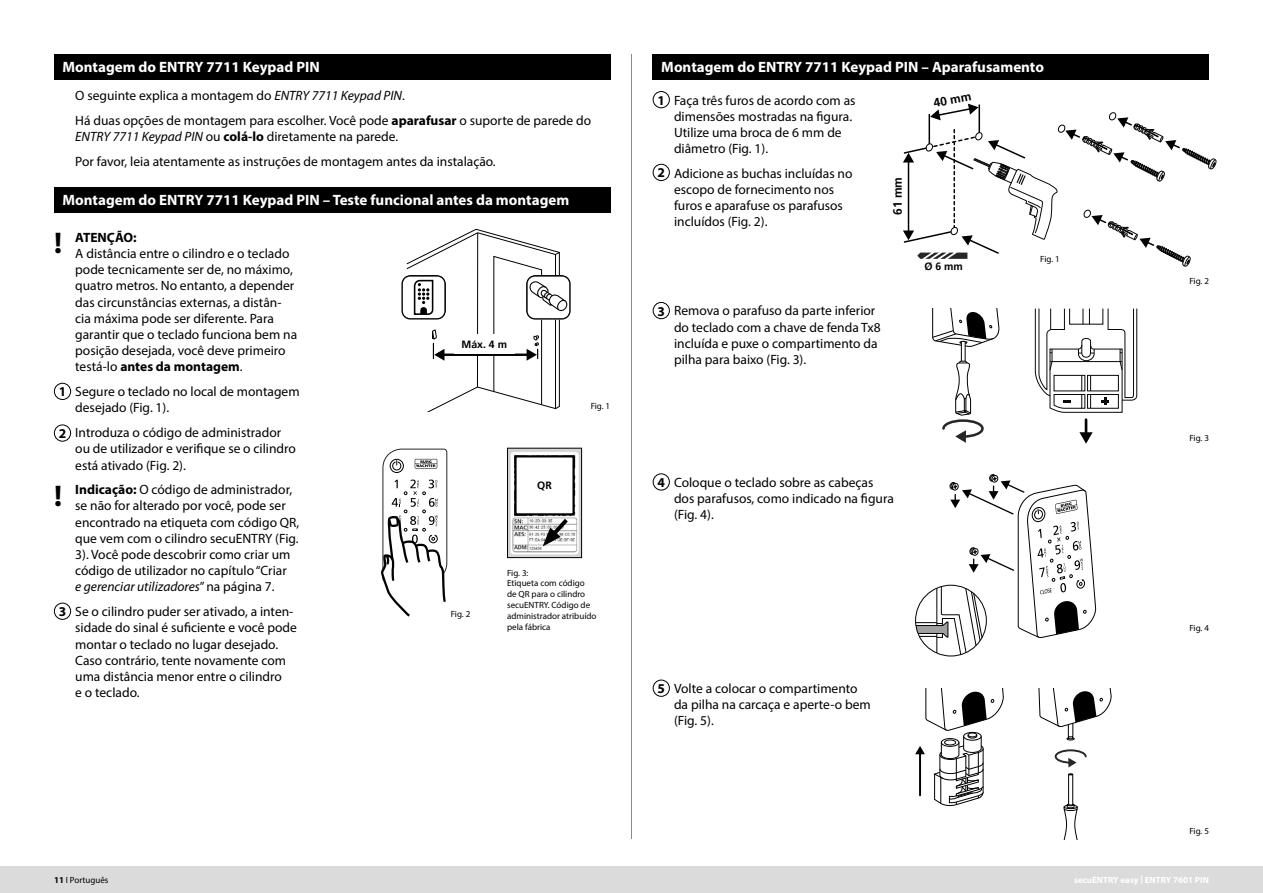
<style>
.page{position:relative;width:1263px;height:893px;background:#fff}
.page>*{position:absolute;margin:0;border:0;box-sizing:border-box;transform-origin:0 0}
.t1{font:700 30px "Myriad Pro";color:#000}
.t2{font:700 15px "Myriad Pro";color:#fff}
.t3{font:13.5px/16.2px "Myriad Pro";color:#000}
.t4{font:700 13.5px "Myriad Pro";color:#000}
.t5{font:700 12px "Frutiger LT Pro";color:#000}
.t6{font:700 10.5px "Frutiger LT Pro";color:#000}
.t7{font:9px/10.8px "Myriad Pro";color:#000}
.t8{font:700 9px "Myriad Pro";color:#fff}
.s1{font-style:italic}
.s2{font-weight:700}
</style>
<div class="page">
<div style="left:0;top:866px;width:1263px;height:27px;background:#dbdbdb"></div>
<hr style="left:631px;top:54px;width:1px;height:785px;background:#8b8b8b">
<img style="left:509px;top:450px;width:71px;height:106px">
<div style="left:507px;top:448px;width:75px;height:110px;border:1px solid #000"></div>
<div style="left:514px;top:455px;width:61px;height:60px;background:#fff;border:2px solid #000"></div>
<div style="left:54px;top:54px;width:556px;height:26px;background:#000"></div>
<div style="left:54px;top:187px;width:556px;height:26px;background:#000"></div>
<div style="left:54px;top:383px;width:17px;height:17px;border:1px solid #000;border-radius:50%"></div>
<div style="left:54px;top:425px;width:17px;height:17px;border:1px solid #000;border-radius:50%"></div>
<div style="left:54px;top:603px;width:17px;height:17px;border:1px solid #000;border-radius:50%"></div>
<svg style="left:381px;top:448px;width:67px;height:169px"></svg>
<svg style="left:401px;top:229px;width:170px;height:182px"></svg>
<svg style="left:543px;top:514px;width:29px;height:32px"></svg>
<div style="left:653px;top:54px;width:556px;height:26px;background:#000"></div>
<div style="left:653px;top:91px;width:17px;height:17px;border:1px solid #000;border-radius:50%"></div>
<div style="left:653px;top:302px;width:17px;height:17px;border:1px solid #000;border-radius:50%"></div>
<div style="left:653px;top:473px;width:17px;height:17px;border:1px solid #000;border-radius:50%"></div>
<div style="left:653px;top:680px;width:17px;height:17px;border:1px solid #000;border-radius:50%"></div>
<div style="left:653px;top:164px;width:17px;height:17px;border:1px solid #000;border-radius:50%"></div>
<svg style="left:932px;top:309px;width:67px;height:134px"></svg>
<svg style="left:1035px;top:308px;width:102px;height:105px"></svg>
<svg style="left:1079px;top:420px;width:14px;height:24px"></svg>
<svg style="left:915px;top:474px;width:181px;height:181px"></svg>
<svg style="left:915px;top:688px;width:88px;height:118px"></svg>
<svg style="left:1054px;top:749px;width:33px;height:18px"></svg>
<svg style="left:1063px;top:773px;width:15px;height:67px"></svg>
<svg style="left:1038px;top:688px;width:74px;height:52px"></svg>
<svg style="left:903px;top:103px;width:314px;height:164px"></svg>
<p class="t2" style="left:63px;top:58px;width:259px">Montagem do ENTRY 7711 Keypad PIN</p>
<p class="t3" style="left:75px;top:83px;width:517px;line-height:24.8px">O seguinte explica a montagem do <span class="s1">ENTRY 7711 Keypad PIN</span>.<br>Há duas opções de montagem para escolher. Você pode <span class="s2">aparafusar</span> o suporte de parede do</p>
<p class="t3" style="left:75px;top:124px;width:422px;line-height:24.8px"><span class="s1">ENTRY 7711 Keypad PIN</span> ou <span class="s2">colá-lo</span> diretamente na parede.<br>Por favor, leia atentamente as instruções de montagem antes da instalação.</p>
<p class="t2" style="left:63px;top:191px;width:508px">Montagem do ENTRY 7711 Keypad PIN – Teste funcional antes da montagem</p>
<h1 class="t1" style="left:54px;top:223px;width:10px">!</h1>
<p class="t4" style="left:59px;top:383px;width:9px">1</p>
<p class="t4" style="left:59px;top:425px;width:9px">2</p>
<h1 class="t1" style="left:54px;top:476px;width:10px">!</h1>
<p class="t4" style="left:59px;top:603px;width:9px">3</p>
<p class="t4" style="left:75px;top:229px;width:63px">ATENÇÃO:</p>
<p class="t3" style="left:75px;top:245px;width:223px">A distância entre o cilindro e o teclado pode tecnicamente ser de, no máximo, quatro metros. No entanto, a depender das circunstâncias externas, a distân&shy;cia máxima pode ser diferente. Para garantir que o teclado funciona bem na posição desejada, você deve primeiro testá-lo <span class="s2">antes da montagem</span>.</p>
<p class="t3" style="left:75px;top:383px;width:226px">Segure o teclado no local de montagem desejado (Fig. 1).</p>
<p class="t3" style="left:75px;top:424px;width:222px">Introduza o código de administrador ou de utilizador e verifique se o cilindro está ativado (Fig. 2).</p>
<p class="t3" style="left:75px;top:481px;width:226px"><span class="s2">Indicação:</span> O código de administrador, se não for alterado por você, pode ser encontrado na etiqueta com código QR, que vem com o cilindro secuENTRY (Fig.<br>3). Você pode descobrir como criar um código de utilizador no capítulo “Criar<br><span class="s1">e gerenciar utilizadores</span>” na página 7.</p>
<p class="t3" style="left:75px;top:603px;width:223px">Se o cilindro puder ser ativado, a inten&shy;sidade do sinal é suficiente e você pode montar o teclado no lugar desejado.<br>Caso contrário, tente novamente com uma distância menor entre o cilindro<br>e o teclado.</p>
<p class="t6" style="left:461px;top:338px;width:47px">Máx. 4 m</p>
<p class="t6" style="left:537px;top:479px;width:16px">QR</p>
<p class="t7" style="left:591px;top:401px;width:21px">Fig. 1</p>
<p class="t7" style="left:451px;top:608px;width:21px">Fig. 2</p>
<p class="t7" style="left:507px;top:567px;width:91px">Fig. 3:<br>Etiqueta com código de QR para o cilindro secuENTRY. Código de administrador atribuído pela fábrica</p>
<p class="t2" style="left:661px;top:58px;width:384px">Montagem do ENTRY 7711 Keypad PIN – Aparafusamento</p>
<p class="t4" style="left:657px;top:91px;width:9px">1</p>
<p class="t5" style="left:932px;top:96px;width:40px;rotate:-11deg">40 mm</p>
<p class="t3" style="left:674px;top:92px;width:183px">Faça três furos de acordo com as dimensões mostradas na figura.<br>Utilize uma broca de 6 mm de diâmetro (Fig. 1).</p>
<p class="t3" style="left:674px;top:165px;width:180px">Adicione as buchas incluídas no escopo de fornecimento nos furos e aparafuse os parafusos incluídos (Fig. 2).</p>
<p class="t4" style="left:657px;top:164px;width:9px">2</p>
<p class="t5" style="left:890px;top:215px;width:40px;rotate:-90deg">61 mm</p>
<p class="t6" style="left:924px;top:260px;width:40px">Ø 6 mm</p>
<p class="t7" style="left:1040px;top:253px;width:21px">Fig. 1</p>
<p class="t4" style="left:657px;top:302px;width:9px">3</p>
<p class="t3" style="left:674px;top:303px;width:208px">Remova o parafuso da parte inferior do teclado com a chave de fenda Tx8 incluída e puxe o compartimento da pilha para baixo (Fig. 3).</p>
<p class="t4" style="left:657px;top:474px;width:9px">4</p>
<p class="t3" style="left:674px;top:474px;width:221px">Coloque o teclado sobre as cabeças dos parafusos, como indicado na figura (Fig. 4).</p>
<p class="t4" style="left:657px;top:680px;width:9px">5</p>
<p class="t3" style="left:674px;top:680px;width:198px">Volte a colocar o compartimento da pilha na carcaça e aperte-o bem (Fig. 5).</p>
<p class="t7" style="left:1189px;top:275px;width:21px">Fig. 2</p>
<p class="t7" style="left:1189px;top:433px;width:21px">Fig. 3</p>
<p class="t7" style="left:1189px;top:622px;width:21px">Fig. 4</p>
<p class="t7" style="left:1189px;top:825px;width:21px">Fig. 5</p>
<p class="t7" style="left:54px;top:874px;width:56px"><span class="s2">11</span> I Português</p>
<p class="t8" style="left:1074px;top:874px;width:136px">secuENTRY easy | ENTRY 7601 PIN</p>
</div>
